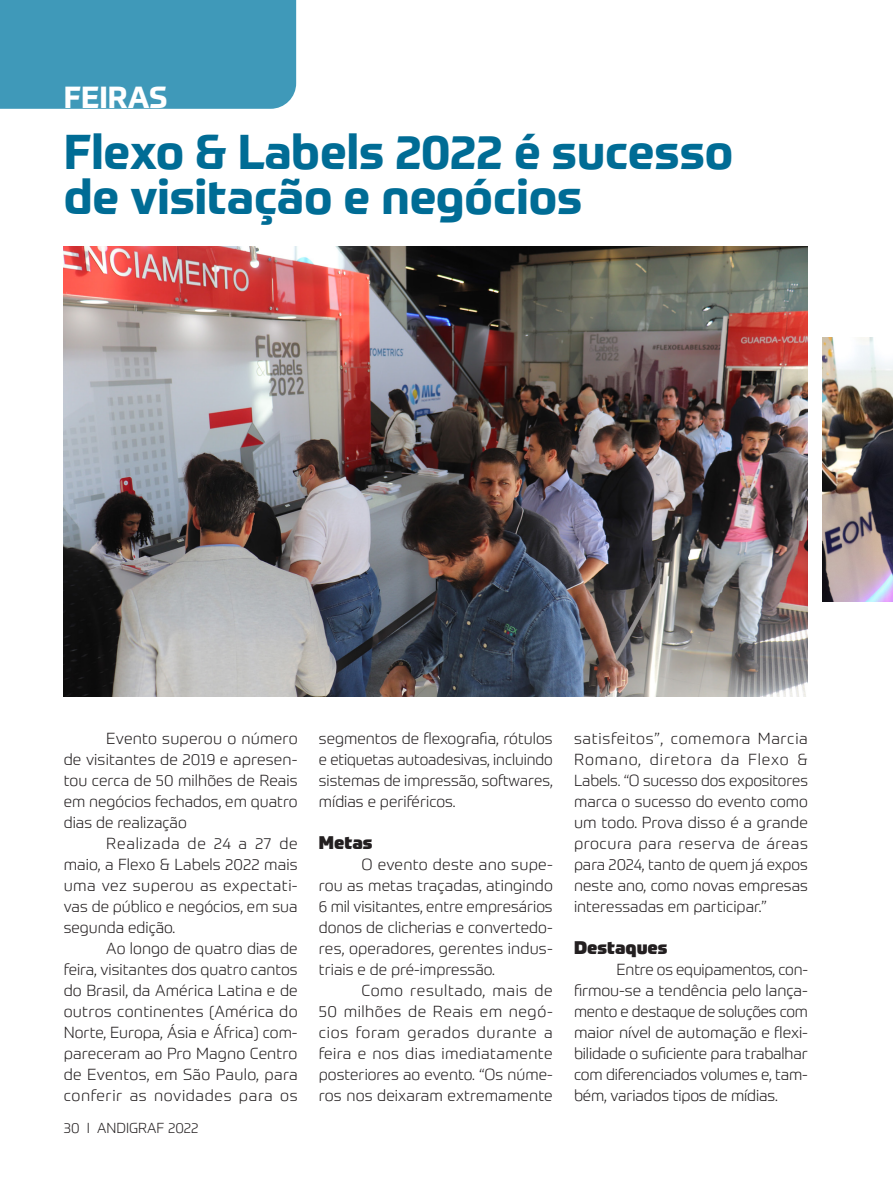
<style>
.page{position:relative;width:893px;height:1191px;background:#fff}
.page>*{position:absolute;margin:0;border:0;box-sizing:border-box;transform-origin:0 0}
.t1{font:700 48px/45px "Prometo";color:#006c95}
.t2{font:700 30px "Prometo";color:#fff}
.t3{font:900 18px "Prometo";color:#231f20}
.t4{font:300 15.75px/21px "Prometo";color:#231f20;text-align:justify}
.t5{font:300 14.25px "Prometo";color:#231f20}
</style>
<div class="page">
<div style="left:0;top:0;width:296px;height:109px;background:#3f99b9"></div>
<img style="left:64px;top:246px;width:744px;height:450px">
<img style="left:823px;top:337px;width:70px;height:265px">
<h2 class="t2" style="left:64px;top:79px;width:105px">FEIRAS</h2>
<h1 class="t1" style="left:64px;top:129px;width:671px">Flexo &amp; Labels 2022 é sucesso de visitação e negócios</h1>
<p class="t4" style="left:64px;top:728px;width:235px;text-indent:43px">Evento superou o número de visitantes de 2019 e apresen&shy;tou cerca de 50 milhões de Reais em negócios fechados, em quatro dias de realização</p>
<p class="t4" style="left:64px;top:833px;width:235px;text-indent:43px">Realizada de 24 a 27 de maio, a Flexo &amp; Labels 2022 mais uma vez superou as expectati&shy;vas de público e negócios, em sua segunda edição.</p>
<p class="t4" style="left:64px;top:938px;width:235px;text-indent:43px">Ao longo de quatro dias de feira, visitantes dos quatro cantos do Brasil, da América Latina e de outros continentes (América do Norte, Europa, Ásia e África) com&shy;pareceram ao Pro Magno Centro de Eventos, em São Paulo, para conferir as novidades para os</p>
<p class="t5" style="left:64px;top:1119px;width:136px">30 I ANDIGRAF 2022</p>
<p class="t4" style="left:319px;top:728px;width:235px">segmentos de flexografia, rótulos e etiquetas autoadesivas, incluindo sistemas de impressão, softwares, mídias e periféricos.</p>
<p class="t3" style="left:319px;top:831px;width:55px">Metas</p>
<p class="t4" style="left:319px;top:854px;width:235px;text-indent:43px">O evento deste ano supe&shy;rou as metas traçadas, atingindo 6 mil visitantes, entre empresários donos de clicherias e convertedo&shy;res, operadores, gerentes indus&shy;triais e de pré-impressão.</p>
<p class="t4" style="left:319px;top:980px;width:235px;text-indent:43px">Como resultado, mais de 50 milhões de Reais em negó&shy;cios foram gerados durante a feira e nos dias imediatamente posteriores ao evento. “Os núme&shy;ros nos deixaram extremamente</p>
<p class="t4" style="left:574px;top:728px;width:235px">satisfeitos”, comemora Marcia Romano, diretora da Flexo &amp; Labels. “O sucesso dos expositores marca o sucesso do evento como um todo. Prova disso é a grande procura para reserva de áreas para 2024, tanto de quem já expos neste ano, como novas empresas interessadas em participar.”</p>
<p class="t3" style="left:574px;top:936px;width:95px">Destaques</p>
<p class="t4" style="left:574px;top:959px;width:235px;text-indent:43px">Entre os equipamentos, con&shy;firmou-se a tendência pelo lança&shy;mento e destaque de soluções com maior nível de automação e flexi&shy;bilidade o suficiente para trabalhar com diferenciados volumes e, tam&shy;bém, variados tipos de mídias.</p>
</div>
